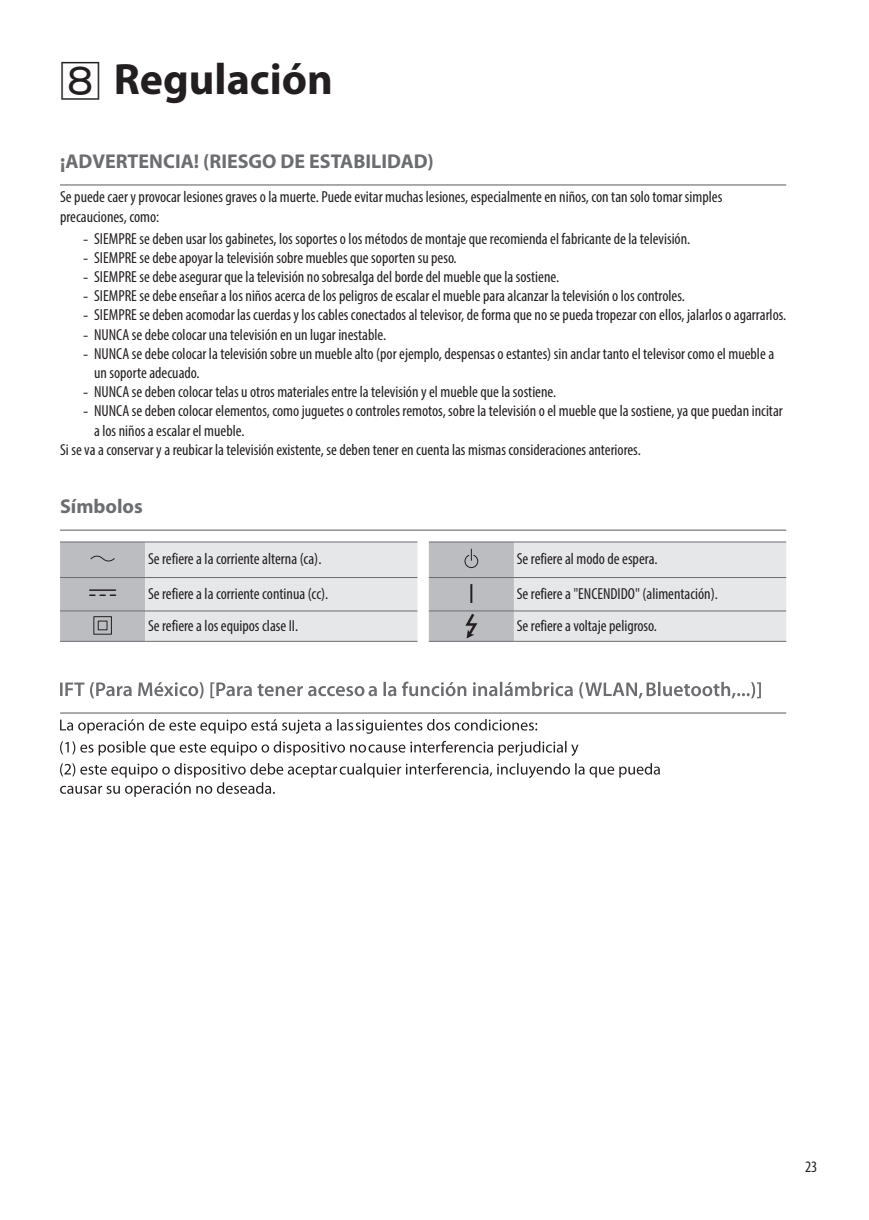
<style>
.page{position:relative;width:869px;height:1220px;background:#fff}
.page>*{position:absolute;margin:0;border:0;box-sizing:border-box;transform-origin:0 0}
.Title1{font:700 44px "Myriad Pro";color:#231f20}
.Title3{font:700 20px "Myriad Pro";color:#6c6d70}
.Body{font:condensed 16px/19.2px "Myriad Pro";color:#231f20}
.s1{font-family:"LG Smart";font-stretch:normal}
</style>
<div class="page">
<hr style="left:60px;top:184px;width:726px;height:1px;background:#57585a">
<hr style="left:60px;top:530px;width:726px;height:1px;background:#57585a">
<div style="left:60px;top:542px;width:85px;height:99px;background:#bcbdc0"></div>
<svg style="left:145px;top:542px;width:641px;height:99px;background:#dfe0e2"></svg>
<hr style="left:60px;top:541px;width:85px;height:1px;background:#6c6d70">
<hr style="left:145px;top:541px;width:272px;height:1px;background:#6c6d70">
<hr style="left:60px;top:641px;width:85px;height:1px;background:#6c6d70">
<hr style="left:145px;top:641px;width:272px;height:1px;background:#6c6d70">
<hr style="left:60px;top:577px;width:85px;height:1px;background:#6c6d70">
<hr style="left:145px;top:577px;width:272px;height:1px;background:#6c6d70">
<hr style="left:60px;top:610px;width:85px;height:1px;background:#6c6d70">
<hr style="left:145px;top:610px;width:272px;height:1px;background:#6c6d70">
<hr style="left:429px;top:541px;width:85px;height:1px;background:#6c6d70">
<hr style="left:514px;top:541px;width:272px;height:1px;background:#6c6d70">
<hr style="left:429px;top:577px;width:85px;height:1px;background:#6c6d70">
<hr style="left:514px;top:577px;width:272px;height:1px;background:#6c6d70">
<hr style="left:429px;top:610px;width:85px;height:1px;background:#6c6d70">
<hr style="left:514px;top:610px;width:272px;height:1px;background:#6c6d70">
<hr style="left:429px;top:641px;width:85px;height:1px;background:#6c6d70">
<hr style="left:514px;top:641px;width:272px;height:1px;background:#6c6d70">
<svg style="left:89px;top:555px;width:27px;height:7px"></svg>
<svg style="left:464px;top:549px;width:14px;height:20px"></svg>
<hr style="left:90px;top:589px;width:25px;height:2px;background:#231f20">
<svg style="left:90px;top:594px;width:25px;height:2px"></svg>
<svg style="left:470px;top:584px;width:2px;height:19px"></svg>
<svg style="left:93px;top:616px;width:19px;height:19px"></svg>
<svg style="left:465px;top:614px;width:12px;height:24px"></svg>
<hr style="left:60px;top:713px;width:726px;height:1px;background:#57585a">
<svg style="left:60px;top:682px;width:700px;height:16px"></svg>
<svg style="left:60px;top:719px;width:477px;height:15px"></svg>
<svg style="left:60px;top:741px;width:518px;height:15px"></svg>
<svg style="left:60px;top:763px;width:599px;height:34px"></svg>
<p class="Title1" style="left:114px;top:50px;width:221px">Regulación</p>
<p class="Title3" style="left:60px;top:148px;width:375px">¡ADVERTENCIA! (RIESGO DE ESTABILIDAD)</p>
<p class="Body" style="left:60px;top:187px;width:663px">Se puede caer y provocar lesiones graves o la muerte. Puede evitar muchas lesiones, especialmente en niños, con tan solo tomar simples precauciones, como:</p>
<p class="Body" style="left:83px;top:228px;width:609px"><span class="s1">-</span> SIEMPRE se deben usar los gabinetes, los soportes o los métodos de montaje que recomienda el fabricante de la televisión.</p>
<p class="Body" style="left:83px;top:248px;width:375px"><span class="s1">-</span> SIEMPRE se debe apoyar la televisión sobre muebles que soporten su peso.</p>
<p class="Body" style="left:83px;top:267px;width:478px"><span class="s1">-</span> SIEMPRE se debe asegurar que la televisión no sobresalga del borde del mueble que la sostiene.</p>
<p class="Body" style="left:83px;top:286px;width:603px"><span class="s1">-</span> SIEMPRE se debe enseñar a los niños acerca de los peligros de escalar el mueble para alcanzar la televisión o los controles.</p>
<p class="Body" style="left:83px;top:305px;width:705px"><span class="s1">-</span> SIEMPRE se deben acomodar las cuerdas y los cables conectados al televisor, de forma que no se pueda tropezar con ellos, jalarlos o agarrarlos.</p>
<p class="Body" style="left:83px;top:324px;width:305px"><span class="s1">-</span> NUNCA se debe colocar una televisión en un lugar inestable.</p>
<p class="Body" style="left:94px;top:344px;width:681px;text-indent:-11px"><span class="s1">-</span> NUNCA se debe colocar la televisión sobre un mueble alto (por ejemplo, despensas o estantes) sin anclar tanto el televisor como el mueble a un soporte adecuado.</p>
<p class="Body" style="left:83px;top:382px;width:475px"><span class="s1">-</span> NUNCA se deben colocar telas u otros materiales entre la televisión y el mueble que la sostiene.</p>
<p class="Body" style="left:94px;top:401px;width:690px;text-indent:-11px"><span class="s1">-</span> NUNCA se deben colocar elementos, como juguetes o controles remotos, sobre la televisión o el mueble que la sostiene, ya que puedan incitar a los niños a escalar el mueble.</p>
<p class="Body" style="left:60px;top:440px;width:582px">Si se va a conservar y a reubicar la televisión existente, se deben tener en cuenta las mismas consideraciones anteriores.</p>
<p class="Title3" style="left:60px;top:493px;width:84px">Símbolos</p>
<p class="Body" style="left:148px;top:549px;width:175px">Se refiere a la corriente alterna (ca).</p>
<p class="Body" style="left:516px;top:549px;width:142px">Se refiere al modo de espera.</p>
<p class="Body" style="left:148px;top:584px;width:182px">Se refiere a la corriente continua (cc).</p>
<p class="Body" style="left:516px;top:584px;width:203px">Se refiere a "ENCENDIDO" (alimentación).</p>
<p class="Body" style="left:148px;top:616px;width:152px">Se refiere a los equipos clase II.</p>
<p class="Body" style="left:516px;top:616px;width:142px">Se refiere a voltaje peligroso.</p>
<p class="Body" style="left:805px;top:1157px;width:14px">23</p>
</div>
